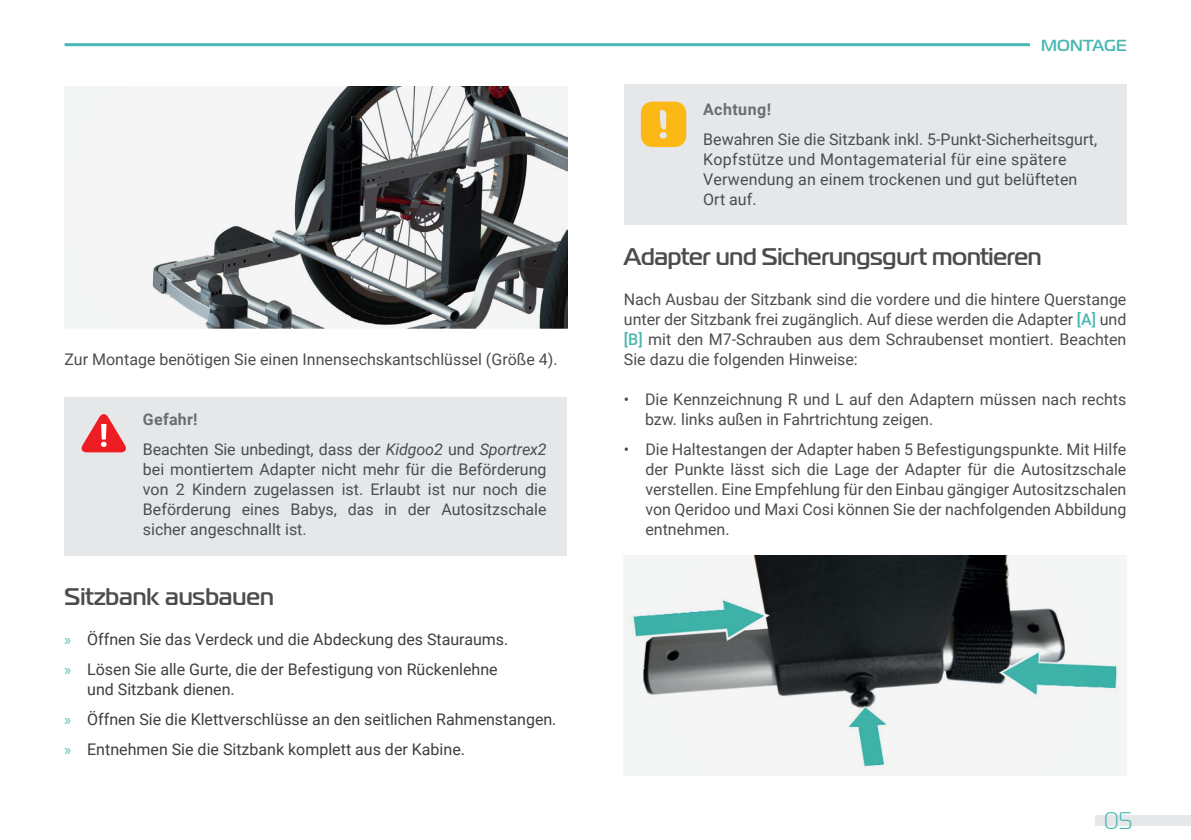
<style>
.page{position:relative;width:1191px;height:840px;background:#fff}
.page>*{position:absolute;margin:0;border:0;box-sizing:border-box;transform-origin:0 0}
.t1{font:500 24px "Magistral";letter-spacing:-.01em;color:#4b4c4d}
.t2{font:300 24px "Magistral";color:#49b8b1}
.t3{font:16px/20px "Roboto";color:#4b4c4d}
.t4{font:16px/30px "Roboto";color:#3e3e3f}
.t5{font:700 16px "Roboto";letter-spacing:.025em;color:#6c6d70}
.t6{font:500 16px "Magistral";letter-spacing:.01em;color:#49b8b1}
.s1{font-weight:700;color:#6c6d70}
.s2{font-style:italic}
.s3{font-family:"Myriad Pro";color:#49b8b1}
.s4{font-weight:500;color:#49b8b1}
</style>
<div class="page">
<div style="left:1095px;top:815px;width:96px;height:10px;background:#e6e7e9"></div>
<hr style="left:65px;top:43px;width:965px;height:3px;background:#49b8b1">
<img style="left:65px;top:86px;width:502px;height:242px">
<img style="left:624px;top:555px;width:502px;height:220px">
<div style="left:65px;top:397px;width:502px;height:158px;background:#e6e7e9"></div>
<svg style="left:81px;top:414px;width:45px;height:38px"></svg>
<div style="left:624px;top:85px;width:502px;height:140px;background:#e6e7e9"></div>
<svg style="left:641px;top:102px;width:45px;height:45px;background:#f9bd2d"></svg>
<p class="t3" style="left:65px;top:348px;width:494px">Zur Montage benötigen Sie einen Innensechskant schlüssel (Größe 4).</p>
<p class="t3" style="left:143px;top:403px;width:405px;line-height:30px"><span class="s1">Gefahr!<br></span>Beachten Sie unbedingt, dass der <span class="s2">Kidgoo2</span> und <span class="s2">Sportrex2</span></p>
<p class="t3" style="left:143px;top:458px;width:405px;text-align:justify">bei montiertem Adapter nicht mehr für die Beförderung von 2 Kindern zugelassen ist. Erlaubt ist nur noch die Beförderung eines Babys, das in der Autositzschale sicher angeschnallt ist.</p>
<h1 class="t1" style="left:65px;top:582px;width:211px">Sitzbank ausbauen</h1>
<p class="t4" style="left:65px;top:623px;width:445px"><span class="s3">»</span> Öffnen Sie das Verdeck und die Abdeckung des Stauraums. <span class="s3">»</span> Lösen Sie alle Gurte, die der Befestigung von Rückenlehne</p>
<p class="t4" style="left:65px;top:673px;width:493px;text-indent:23px">und Sitzbank dienen.<br><span class="s3">»</span> Öffnen Sie die Klettverschlüsse an den seitlichen Rahmenstangen. <span class="s3">»</span> Entnehmen Sie die Sitzbank komplett aus der Kabine.</p>
<p class="t6" style="left:1041px;top:35px;width:87px">MONTAGE</p>
<p class="t5" style="left:703px;top:98px;width:69px">Achtung!</p>
<p class="t3" style="left:703px;top:128px;width:395px">Bewahren Sie die Sitzbank inkl. 5-Punkt-Sicherheitsgurt, Kopfstütze und Montagematerial für eine spätere Verwendung an einem trockenen und gut belüfteten Ort auf.</p>
<h1 class="t1" style="left:624px;top:242px;width:419px">Adapter und Sicherungsgurt montieren</h1>
<p class="t3" style="left:624px;top:288px;width:504px;text-align:justify">Nach Ausbau der Sitzbank sind die vordere und die hintere Querstange unter der Sitzbank frei zugänglich. Auf diese werden die Adapter <span class="s4">[A]</span> und <span class="s4">[B]</span> mit den M7-Schrauben aus dem Schraubenset montiert. Beachten Sie dazu die folgenden Hinweise:</p>
<p class="t3" style="left:645px;top:388px;width:483px;text-indent:-21px">• Die Kennzeichnung R und L auf den Adaptern müssen nach rechts bzw. links außen in Fahrtrichtung zeigen.</p>
<p class="t3" style="left:645px;top:438px;width:482px;text-align:justify;text-indent:-22px">• Die Haltestangen der Adapter haben 5 Befestigungspunkte. Mit Hilfe der Punkte lässt sich die Lage der Adapter für die Autositzschale verstellen. Eine Empfehlung für den Einbau gängiger Autositzschalen von Qeridoo und Maxi Cosi können Sie der nachfolgenden Abbildung entnehmen.</p>
<h1 class="t2" style="left:1104px;top:805px;width:30px">05</h1>
</div>
